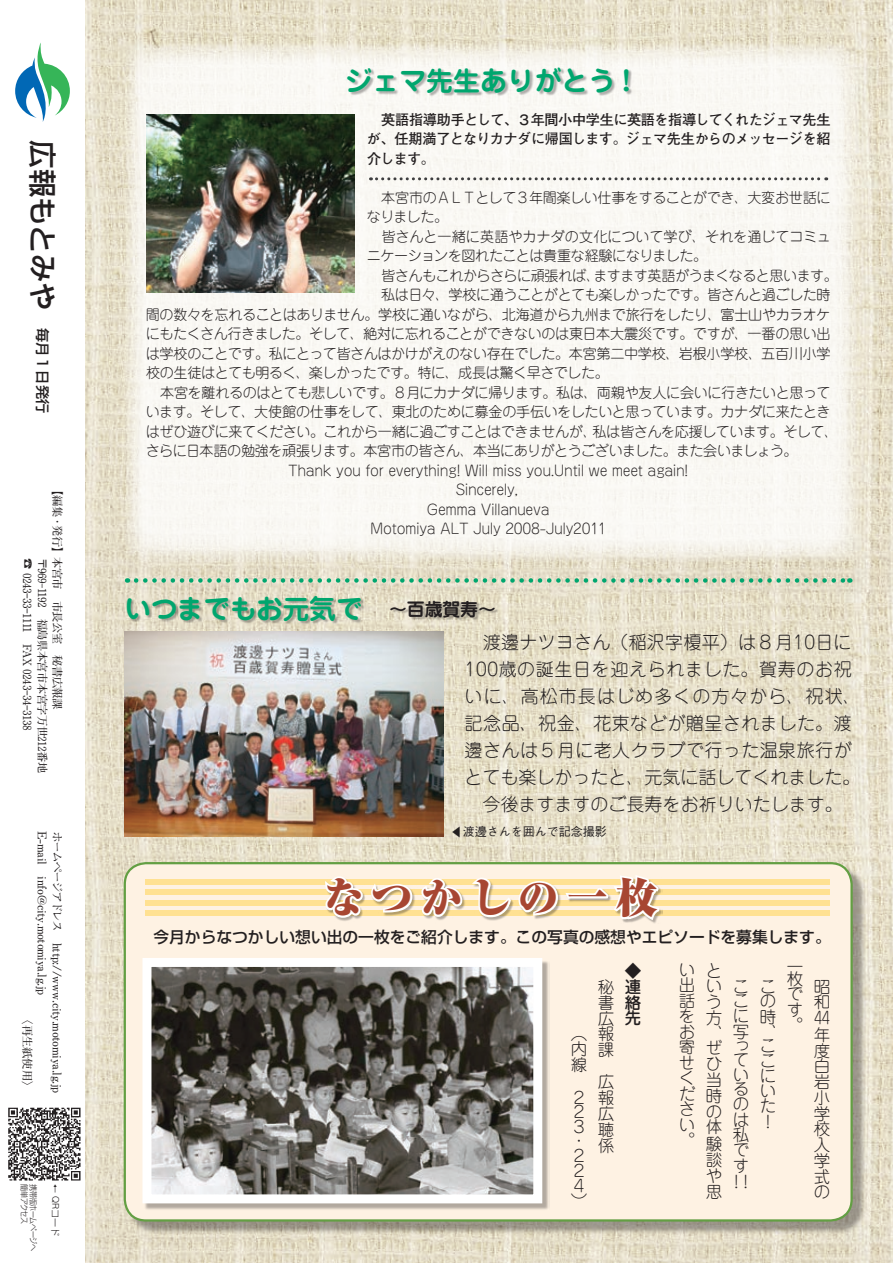
<style>
.page{position:relative;width:893px;height:1263px;background:#fff}
.page>*{position:absolute;margin:0;border:0;box-sizing:border-box;transform-origin:0 0}
.t1{font:900 41.4px "Ryumin Pro";letter-spacing:.18em;color:#a74632}
.t2{font:500 28.35px "Shin Go Pro";color:#231f20}
.t3{font:700 27px "Jun 501 Pro";letter-spacing:-.02em;color:#00a66e}
.t4{font:700 27px "Jun 501 Pro";color:#00a66e}
.t5{font:300 18px/27px "Jun 101 Pro";letter-spacing:.025em;color:#231f20}
.t6{font:300 16.5px/15.8px "Jun 101 Pro";color:#231f20;text-align:justify}
.t7{font:500 16.5px/15.9px "Jun 34 Pro";color:#231f20;text-align:justify}
.t8{font:500 15.75px "Shin Go Pro";color:#231f20}
.t9{font:300 14.25px "Jun 101 Pro";letter-spacing:-.03em;color:#231f20}
.t10{font:700 14.25px/19.5px "Futo Go B101 Pro";letter-spacing:-.045em;color:#231f20;text-align:justify}
.t11{font:300 14.25px "Jun 101 Pro";color:#231f20}
.t12{font:700 12px "Futo Min A101 Pro";letter-spacing:-.035em;color:#231f20}
.t13{font:500 12px "Gothic BBB Pro";color:#231f20}
.t14{font:700 11.25px/15px "Futo Min A101 Pro";letter-spacing:-.04em;color:#231f20}
.t15{font:300 9.15px "Shin Go Pro";color:#231f20}
.t16{font:300 8.1px "Shin Go Pro";letter-spacing:-.06em;color:#231f20;scale:.86 1}
.s1{font-family:"Helvetica LT Std"}
.s2{font-size:18px;color:#231f20}
</style>
<div class="page">
<img style="left:8px;top:1107px;width:73px;height:74px">
<svg style="left:15px;top:43px;width:55px;height:79px"></svg>
<img style="left:85px;top:0;width:808px;height:1263px">
<svg style="left:125px;top:43px;width:734px;height:519px;fill:#f9f8f3"></svg>
<div style="left:126px;top:865px;width:741px;height:371px;background:#231f20;opacity:.4"></div>
<div style="left:125px;top:863px;width:727px;height:357px;background:#fef2e3;border-radius:21px"></div>
<div style="left:124px;top:862px;width:729px;height:359px;border:2px solid #639f43;border-radius:21px"></div>
<div style="left:144px;top:959px;width:405px;height:251px;background:#231f20;opacity:.35"></div>
<img style="left:152px;top:968px;width:380px;height:225px">
<div style="left:142px;top:958px;width:400px;height:245px;border:9px solid #fff"></div>
<div style="left:127px;top:596px;width:371px;height:29px;background:#231f20;opacity:.35"></div>
<img style="left:125px;top:632px;width:319px;height:204px">
<div style="left:145px;top:879px;width:685px;height:5px;background:#ffe192"></div>
<div style="left:145px;top:890px;width:685px;height:5px;background:#ffe192"></div>
<div style="left:145px;top:900px;width:685px;height:5px;background:#ffe192"></div>
<div style="left:145px;top:911px;width:685px;height:5px;background:#ffe192"></div>
<div style="left:326px;top:876px;width:337px;height:48px;background:#231f20;opacity:.35"></div>
<svg style="left:323px;top:875px;width:339px;height:48px"></svg>
<svg style="left:136px;top:578px;width:714px;height:5px;background:#96caa9"></svg>
<img style="left:146px;top:114px;width:208px;height:179px">
<svg style="left:370px;top:177px;width:457px;height:3px"></svg>
<div style="left:348px;top:68px;width:285px;height:29px;background:#231f20;opacity:.35"></div>
<h2 class="t2" style="left:66px;top:140px;width:274px;rotate:90deg">広報もとみや <sup>毎月１日発行</sup></h2>
<p class="t14" style="left:66px;top:558px;width:217px;text-indent:-74px;rotate:90deg">【編集・発行】本宮市　市長公室　秘書広報課<br>〒969－1192 福島県本宮市本宮字万世212番地☎ 0243－33－1111　FAX 0243－34－3138</p>
<p class="t12" style="left:52px;top:831px;width:166px;rotate:90deg">E-mail　info@city.motomiya.lg.jp</p>
<p class="t12" style="left:67px;top:831px;width:264px;rotate:90deg">ホームページアドレス　http://www.city.motomiya.lg.jp</p>
<p class="t14" style="left:36px;top:1013px;width:80px;rotate:90deg">〈再生紙使用〉</p>
<p class="t16" style="left:31px;top:1184px;width:48px;rotate:90deg">簡単アクセス</p>
<p class="t16" style="left:40px;top:1184px;width:79px;rotate:90deg">携帯版ホームページへ</p>
<p class="t15" style="left:63px;top:1184px;width:53px;rotate:90deg">← <span class="s1">QR</span>コード</p>
<h3 class="t4" style="left:345px;top:59px;width:287px">ジェマ先生ありがとう !</h3>
<p class="t10" style="left:367px;top:108px;width:465px;text-indent:14px">英語指導助手として、３年間小中学生に英語を指導してくれたジェマ先生が、任期満了となりカナダに帰国します。ジェマ先生からのメッセージを紹介します。</p>
<p class="t9" style="left:367px;top:186px;width:465px">　本宮市のＡＬＴとして３年間楽しい仕事をすることができ、大変お世話に</p>
<p class="t9" style="left:367px;top:205px;width:83px">なりました。</p>
<p class="t11" style="left:367px;top:225px;width:465px">　皆さんと一緒に英語やカナダの文化について学び、それを通じてコミュ</p>
<p class="t9" style="left:367px;top:244px;width:342px">ニケーションを図れたことは貴重な経験になりました。</p>
<p class="t9" style="left:367px;top:264px;width:472px">　皆さんもこれからさらに頑張れば、ますます英語がうまくなると思います。</p>
<p class="t9" style="left:367px;top:283px;width:465px">　私は日々、学校に通うことがとても楽しかったです。皆さんと過ごした時</p>
<p class="t9" style="left:146px;top:303px;width:686px">間の数々を忘れることはありません。学校に通いながら、北海道から九州まで旅行をしたり、富士山やカラオケ</p>
<p class="t9" style="left:146px;top:322px;width:686px">にもたくさん行きました。そして、絶対に忘れることができないのは東日本大震災です。ですが、一番の思い出</p>
<p class="t9" style="left:146px;top:342px;width:686px">は学校のことです。私にとって皆さんはかけがえのない存在でした。本宮第二中学校、岩根小学校、五百川小学</p>
<p class="t9" style="left:146px;top:361px;width:464px">校の生徒はとても明るく、楽しかったです。特に、成長は驚く早さでした。</p>
<p class="t9" style="left:146px;top:381px;width:686px">　本宮を離れるのはとても悲しいです。８月にカナダに帰ります。私は、両親や友人に会いに行きたいと思って</p>
<p class="t9" style="left:146px;top:400px;width:686px">います。そして、大使館の仕事をして、東北のために募金の手伝いをしたいと思っています。カナダに来たとき</p>
<p class="t9" style="left:146px;top:420px;width:694px">はぜひ遊びに来てください。これから一緒に過ごすことはできませんが、私は皆さんを応援しています。そして、</p>
<p class="t9" style="left:146px;top:439px;width:653px">さらに日本語の勉強を頑張ります。本宮市の皆さん、本当にありがとうございました。また会いましょう。</p>
<p class="t9" style="left:288px;top:459px;width:401px">Thank you for everything! Will miss you.Until we meet again!</p>
<p class="t9" style="left:456px;top:478px;width:74px">Sincerely，</p>
<p class="t9" style="left:427px;top:498px;width:124px">Gemma Villanueva</p>
<p class="t9" style="left:370px;top:517px;width:238px">Motomiya ALT July 2008-July2011</p>
<h3 class="t3" style="left:124px;top:587px;width:373px">いつまでもお元気で <span class="s2">～百歳賀寿～</span></h3>
<p class="t5" style="left:465px;top:627px;width:398px">　渡邊ナツヨさん（稲沢字榎平）は８月10日に<br>100歳の誕生日を迎えられました。賀寿のお祝いに、高松市長はじめ多くの方々から、祝状、記念品、祝金、花束などが贈呈されました。渡邊さんは５月に老人クラブで行った温泉旅行がとても楽しかったと、元気に話してくれました。　今後ますますのご長寿をお祈りいたします。</p>
<p class="t13" style="left:447px;top:838px;width:13px;rotate:-90deg">▲</p>
<p class="t13" style="left:463px;top:822px;width:145px">渡邊さんを囲んで記念撮影</p>
<h1 class="t1" style="left:323px;top:865px;width:336px">なつかしの一枚</h1>
<p class="t8" style="left:153px;top:924px;width:679px">今月からなつかしい想い出の一枚をご紹介します。この写真の感想やエピソードを募集します。</p>
<p class="t6" style="left:598px;top:977px;width:19px;text-align:left">秘書広報課　</p>
<p class="t6" style="left:598px;top:1072px;width:17px">広報広聴係</p>
<p class="t6" style="left:571px;top:1023px;width:19px;line-height:16.2px;text-align:left">（内線　</p>
<p class="t6" style="left:571px;top:1088px;width:18px;line-height:14.7px;text-align:left">２<br>２<br>３・<br>２<br>２<br>４）</p>
<p class="t7" style="left:625px;top:961px;width:18px">◆連絡先</p>
<p class="t6" style="left:679px;top:960px;width:18px;text-align:left">い出話をお寄せください。</p>
<p class="t6" style="left:706px;top:960px;width:18px;text-align:left">という方、ぜひ当時の体験談や思</p>
<p class="t6" style="left:733px;top:977px;width:17px;line-height:15px">ここに写っているのは私です</p>
<p class="t6" style="left:760px;top:977px;width:17px;line-height:15.3px">この時、</p>
<p class="t6" style="left:760px;top:1036px;width:17px;line-height:15.1px">ここにいた！</p>
<p class="t6" style="left:728px;top:1172px;width:27px">！！</p>
<p class="t6" style="left:787px;top:959px;width:17px;line-height:12px">一枚</p>
<p class="t6" style="left:787px;top:984px;width:17px">です。</p>
<p class="t6" style="left:814px;top:976px;width:18px">昭和44年度白岩小学校入学式の</p>
</div>
